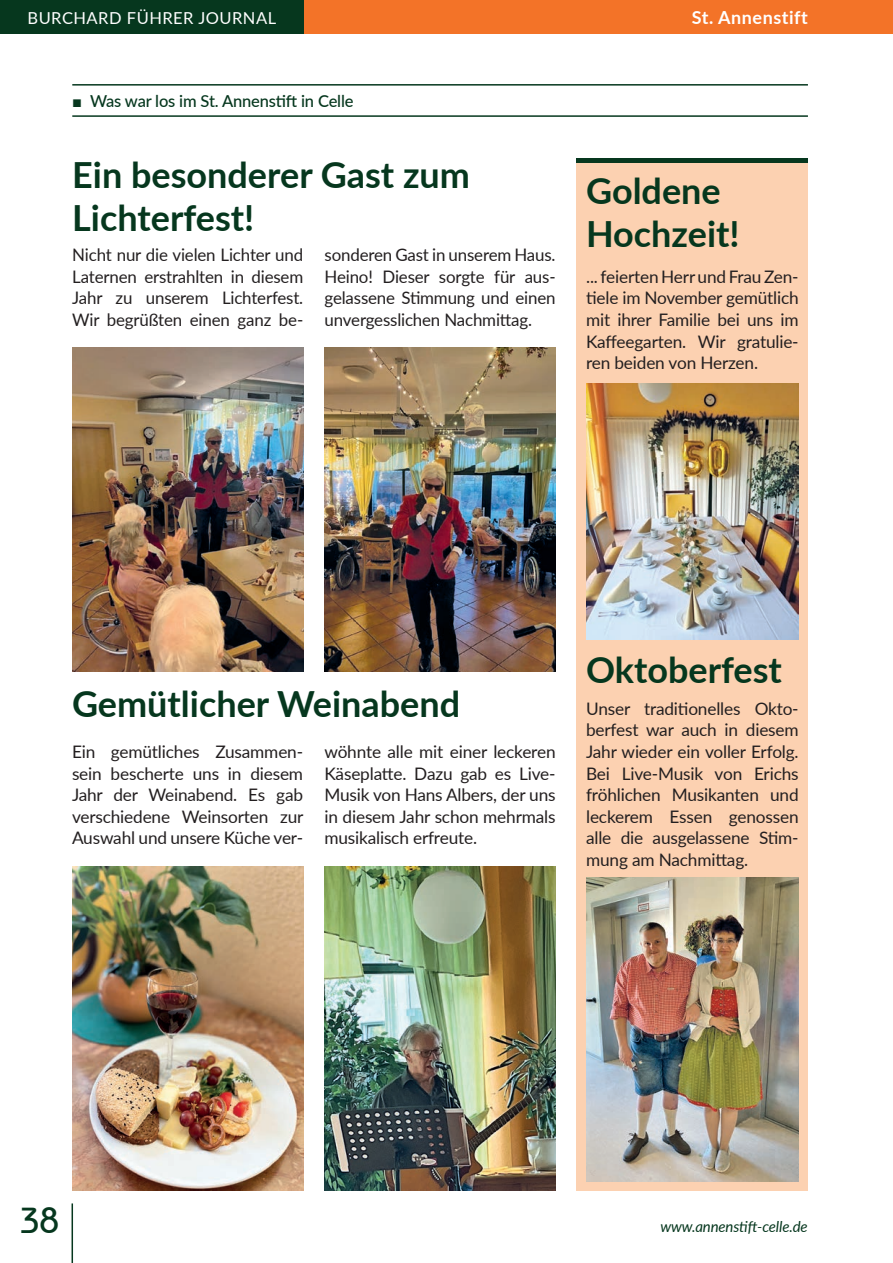
<style>
.page{position:relative;width:893px;height:1263px;background:#fff}
.page>*{position:absolute;margin:0;border:0;box-sizing:border-box;transform-origin:0 0}
.Ü1{font:700 36px/43.2px "Lato";color:#06371e}
.t1{font:500 36px "Bauhaus IT Cby BT";color:#06371e}
.Einrichtung_rechts{font:700 18px "Lato";letter-spacing:.03em;color:#fff}
.GS_o_E{font:17.25px/21.6px "Lato";letter-spacing:-.01em;color:#231f20;text-align:justify}
.t2{font:500 16.5px "Lato";letter-spacing:-.01em;color:#06371e}
.t3{font:16.5px "Lato";letter-spacing:.03em;color:#fff}
.GS{font:italic 15px "Lato";letter-spacing:-.01em;color:#06371e}
.s1{font-family:"Arial";font-weight:400}
</style>
<div class="page">
<hr style="left:72px;top:1203px;width:1px;height:60px;background:#06371e">
<div style="left:0;top:0;width:893px;height:34px;background:#f37328"></div>
<div style="left:0;top:0;width:303px;height:34px;background:#06371e"></div>
<hr style="left:72px;top:84px;width:736px;height:2px;background:#06371e">
<hr style="left:72px;top:115px;width:736px;height:2px;background:#06371e">
<img style="left:72px;top:347px;width:231px;height:324px">
<img style="left:324px;top:347px;width:232px;height:324px">
<img style="left:72px;top:866px;width:231px;height:324px">
<img style="left:325px;top:866px;width:231px;height:324px">
<div style="left:577px;top:160px;width:231px;height:1031px;background:#fcd1b1"></div>
<hr style="left:577px;top:159px;width:231px;height:4px;background:#06371e">
<img style="left:586px;top:384px;width:213px;height:255px">
<img style="left:586px;top:878px;width:213px;height:303px">
<p class="t3" style="left:28px;top:6px;width:250px">BURCHARD FÜHRER JOURNAL</p>
<p class="t2" style="left:72px;top:89px;width:283px"><span class="s1">■</span> Was war los im St. Annenstift in Celle</p>
<p class="Ü1" style="left:72px;top:151px;width:399px">Ein besonderer Gast zum<br>Lichterfest!</p>
<p class="GS_o_E" style="left:72px;top:243px;width:233px">Nicht nur die vielen Lichter und Laternen erstrahlten in diesem Jahr zu unserem Lichterfest.<br>Wir begrüßten einen ganz be-</p>
<p class="GS_o_E" style="left:325px;top:243px;width:233px">sonderen Gast in unserem Haus.<br>Heino! Dieser sorgte für aus&shy;gelassene Stimmung und einen unvergesslichen Nachmittag.</p>
<p class="Einrichtung_rechts" style="left:692px;top:4px;width:118px">St. Annenstift</p>
<p class="Ü1" style="left:586px;top:167px;width:155px">Goldene<br>Hochzeit!</p>
<p class="GS_o_E" style="left:586px;top:265px;width:214px">... feierten Herr und Frau Zen&shy;tiele im November gemütlich mit ihrer Familie bei uns im Kaffeegarten. Wir gratulie&shy;ren beiden von Herzen.</p>
<p class="Ü1" style="left:72px;top:681px;width:390px">Gemütlicher Weinabend</p>
<p class="GS_o_E" style="left:72px;top:740px;width:233px">Ein gemütliches Zusammen&shy;sein bescherte uns in diesem Jahr der Weinabend. Es gab verschiedene Weinsorten zur Auswahl und unsere Küche ver-</p>
<p class="GS_o_E" style="left:324px;top:740px;width:233px">wöhnte alle mit einer leckeren Käseplatte. Dazu gab es Live-Musik von Hans Albers, der uns in diesem Jahr schon mehrmals musikalisch erfreute.</p>
<p class="Ü1" style="left:586px;top:647px;width:197px">Oktoberfest</p>
<p class="GS_o_E" style="left:586px;top:697px;width:214px">Unser traditionelles Okto&shy;berfest war auch in diesem Jahr wieder ein voller Erfolg.<br>Bei Live-Musik von Erichs fröhlichen Musikanten und leckerem Essen genossen alle die ausgelassene Stim&shy;mung am Nachmittag.</p>
<h1 class="t1" style="left:20px;top:1198px;width:41px">38</h1>
<p class="GS" style="left:660px;top:1215px;width:149px">www.annenstift-celle.de</p>
</div>
